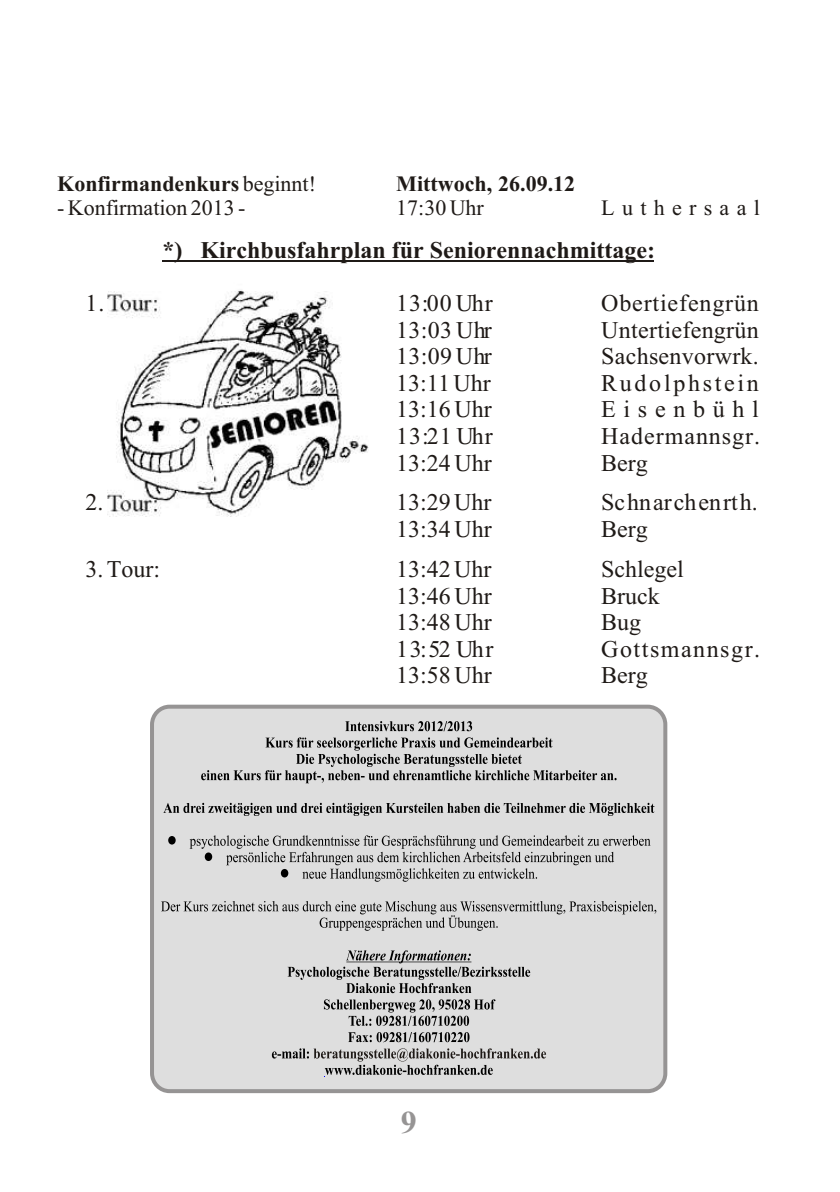
<style>
.page{position:relative;width:840px;height:1192px;background:#fff}
.page>*{position:absolute;margin:0;border:0;box-sizing:border-box;transform-origin:0 0}
.t1{font:700 32px "Times New Roman";color:#969494}
.t2{font:24px "Times New Roman";letter-spacing:.01em;color:#1f1a17}
.t3{font:700 24px "Times New Roman";color:#1f1a17}
.t4{font:24px "Times New Roman";letter-spacing:.04em;color:#1f1a17}
.t5{font:24px "Times New Roman";letter-spacing:.035em;color:#1f1a17}
.t6{font:24px "Times New Roman";letter-spacing:.065em;color:#1f1a17}
.t7{font:24px "Times New Roman";letter-spacing:.11em;color:#1f1a17}
.t8{font:24px "Times New Roman";letter-spacing:.32em;color:#1f1a17}
.t9{font:700 22px "Times New Roman";color:#1f1a17}
.t10{font:22px "Times New Roman";color:#1f1a17}
.t11{font:22px "Times New Roman";letter-spacing:.33em;color:#1f1a17}
.s1{font-weight:400}
</style>
<div class="page">
<div style="left:150px;top:705px;width:517px;height:388px;background:#dedede;border:4px solid #969494;border-radius:18px"></div>
<svg style="left:161px;top:721px;width:495px;height:354px"></svg>
<hr style="left:162px;top:260px;width:492px;height:1px;background:#1f1a17">
<img style="left:107px;top:290px;width:262px;height:226px">
<p class="t9" style="left:57px;top:176px;width:260px">Konfirmandenkurs <span class="s1">beginnt!</span></p>
<p class="t9" style="left:396px;top:176px;width:180px">Mittwoch, 26.09.12</p>
<p class="t10" style="left:57px;top:200px;width:190px">- Konfirmation 2013 -</p>
<p class="t10" style="left:396px;top:200px;width:89px">17:30 Uhr</p>
<p class="t11" style="left:601px;top:200px;width:160px">Luthersaal</p>
<p class="t3" style="left:162px;top:242px;width:494px">*) Kirchbusfahrplan für Seniorennachmittage:</p>
<p class="t2" style="left:396px;top:295px;width:98px">13:00 Uhr</p>
<p class="t5" style="left:601px;top:295px;width:159px">Obertiefengrün</p>
<p class="t2" style="left:396px;top:321px;width:97px">13:03 Uhr</p>
<p class="t2" style="left:601px;top:321px;width:159px">Untertiefengrün</p>
<p class="t2" style="left:396px;top:348px;width:97px">13:09 Uhr</p>
<p class="t2" style="left:601px;top:348px;width:159px">Sachsenvorwrk.</p>
<p class="t2" style="left:396px;top:374px;width:96px">13:11 Uhr</p>
<p class="t7" style="left:601px;top:374px;width:159px">Rudolphstein</p>
<p class="t2" style="left:396px;top:401px;width:97px">13:16 Uhr</p>
<p class="t8" style="left:601px;top:401px;width:159px">Eisenbühl</p>
<p class="t2" style="left:396px;top:427px;width:98px">13:21 Uhr</p>
<p class="t4" style="left:601px;top:427px;width:161px">Hadermannsgr.</p>
<p class="t2" style="left:396px;top:454px;width:97px">13:24 Uhr</p>
<p class="t2" style="left:601px;top:454px;width:48px">Berg</p>
<p class="t2" style="left:396px;top:494px;width:97px">13:29 Uhr</p>
<p class="t4" style="left:601px;top:494px;width:158px">Schnarchenrth.</p>
<p class="t2" style="left:396px;top:520px;width:97px">13:34 Uhr</p>
<p class="t2" style="left:601px;top:520px;width:48px">Berg</p>
<p class="t2" style="left:86px;top:560px;width:76px">3. Tour:</p>
<p class="t2" style="left:396px;top:560px;width:97px">13:42 Uhr</p>
<p class="t2" style="left:601px;top:560px;width:84px">Schlegel</p>
<p class="t2" style="left:396px;top:587px;width:97px">13:46 Uhr</p>
<p class="t2" style="left:601px;top:587px;width:60px">Bruck</p>
<p class="t2" style="left:396px;top:613px;width:97px">13:48 Uhr</p>
<p class="t2" style="left:601px;top:613px;width:42px">Bug</p>
<p class="t2" style="left:396px;top:640px;width:99px">13:52 Uhr</p>
<p class="t6" style="left:601px;top:640px;width:160px">Gottsmannsgr.</p>
<p class="t2" style="left:396px;top:667px;width:97px">13:58 Uhr</p>
<p class="t2" style="left:601px;top:667px;width:48px">Berg</p>
<h1 class="t1" style="left:401px;top:1112px;width:17px">9</h1>
</div>
